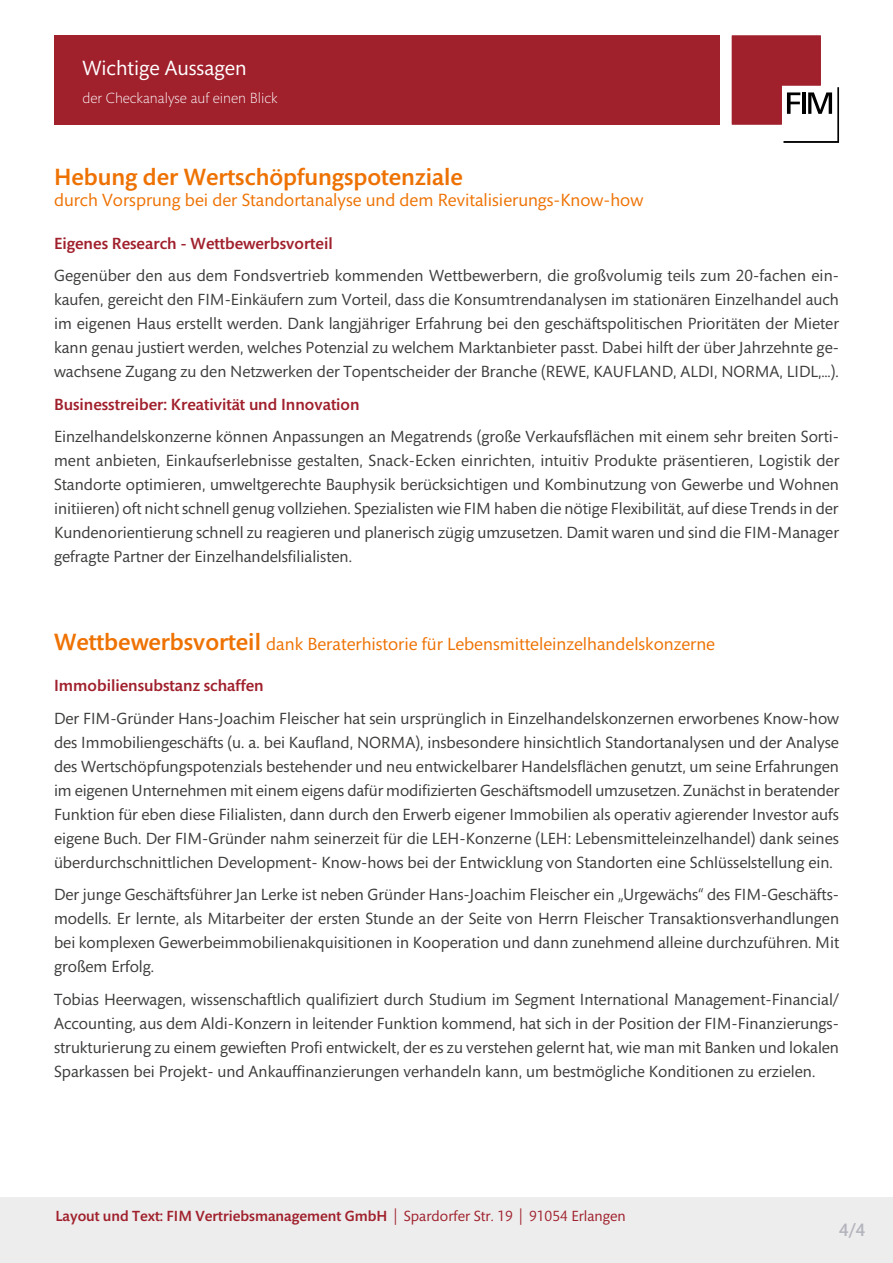
<style>
.page{position:relative;width:893px;height:1263px;background:#fff}
.page>*{position:absolute;margin:0;border:0;box-sizing:border-box;transform-origin:0 0}
.t1{font:500 24px "Mundo Sans Capital";color:#ee7203}
.t2{font:21px "Mundo Sans Capital";color:#fff}
.t3{font:18px "Mundo Sans Capital";color:#ee7203}
.t4{font:500 18px "Mundo Sans Capital";color:#b3b4bd}
.t5{font:16.5px/24px "Mundo Sans Capital";color:#3c3c3b;text-align:justify}
.t6{font:500 16.5px "Mundo Sans Capital";color:#a0202c}
.t7{font:500 15px "Mundo Sans Capital";color:#a0202c}
.t8{font:300 15px "Mundo Sans Capital";color:#fff}
.s1{font-weight:500;font-size:24px}
.s2{font-weight:400}
</style>
<div class="page">
<svg style="left:732px;top:36px;width:107px;height:107px"></svg>
<div style="left:54px;top:36px;width:666px;height:89px;background:#a0202c"></div>
<div style="left:0;top:1198px;width:893px;height:65px;background:#ededed"></div>
<p class="t2" style="left:82px;top:56px;width:166px">Wichtige Aussagen</p>
<p class="t8" style="left:82px;top:90px;width:197px">der Checkanalyse auf einen Blick</p>
<h1 class="t1" style="left:54px;top:164px;width:410px">Hebung der Wertschöpfungspotenziale</h1>
<p class="t3" style="left:54px;top:190px;width:591px">durch Vorsprung bei der Standortanalyse und dem Revitalisierungs-Know-how</p>
<p class="t6" style="left:54px;top:234px;width:280px">Eigenes Research - Wettbewerbsvorteil</p>
<p class="t5" style="left:54px;top:264px;width:787px">Gegenüber den aus dem Fondsvertrieb kommenden Wettbewerbern, die großvolumig teils zum 20-fachen ein&shy;kaufen, gereicht den FIM-Einkäufern zum Vorteil, dass die Konsumtrendanalysen im stationären Einzelhandel auch im eigenen Haus erstellt werden. Dank langjähriger Erfahrung bei den geschäftspolitischen Prioritäten der Mieter kann genau justiert werden, welches Potenzial zu welchem Marktanbieter passt. Dabei hilft der über Jahrzehnte ge&shy;wachsene Zugang zu den Netzwerken der Topentscheider der Branche (REWE, KAUFLAND, ALDI, NORMA, LIDL,…).</p>
<p class="t6" style="left:54px;top:395px;width:307px">Businesstreiber: Kreativität und Innovation</p>
<p class="t5" style="left:54px;top:425px;width:787px">Einzelhandelskonzerne können Anpassungen an Megatrends (große Verkaufsflächen mit einem sehr breiten Sorti&shy;ment anbieten, Einkaufserlebnisse gestalten, Snack-Ecken einrichten, intuitiv Produkte präsentieren, Logistik der Standorte optimieren, umweltgerechte Bauphysik berücksichtigen und Kombinutzung von Gewerbe und Wohnen initiieren) oft nicht schnell genug vollziehen. Spezialisten wie FIM haben die nötige Flexibilität, auf diese Trends in der Kundenorientierung schnell zu reagieren und planerisch zügig umzusetzen. Damit waren und sind die FIM-Manager gefragte Partner der Einzelhandelsfilialisten.</p>
<p class="t3" style="left:54px;top:634px;width:662px"><span class="s1">Wettbewerbsvorteil</span> dank Beraterhistorie für Lebensmitteleinzelhandelskonzerne</p>
<p class="t6" style="left:54px;top:677px;width:211px">Immobiliensubstanz schaffen</p>
<p class="t5" style="left:54px;top:706px;width:787px">Der FIM-Gründer Hans-Joachim Fleischer hat sein ursprünglich in Einzelhandelskonzernen erworbenes Know-how des Immobiliengeschäfts (u. a. bei Kaufland, NORMA), insbesondere hinsichtlich Standortanalysen und der Analyse des Wertschöpfungspotenzials bestehender und neu entwickelbarer Handelsflächen genutzt, um seine Erfahrungen im eigenen Unternehmen mit einem eigens dafür modifizierten Geschäftsmodell umzusetzen. Zunächst in beratender Funktion für eben diese Filialisten, dann durch den Erwerb eigener Immobilien als operativ agierender Investor aufs eigene Buch. Der FIM-Gründer nahm seinerzeit für die LEH-Konzerne (LEH: Lebensmitteleinzelhandel) dank seines überdurchschnittlichen Development- Know-hows bei der Entwicklung von Standorten eine Schlüsselstellung ein.</p>
<p class="t5" style="left:54px;top:883px;width:787px">Der junge Geschäftsführer Jan Lerke ist neben Gründer Hans-Joachim Fleischer ein „Urgewächs“ des FIM-Geschäfts&shy;modells. Er lernte, als Mitarbeiter der ersten Stunde an der Seite von Herrn Fleischer Transaktionsverhandlungen bei komplexen Gewerbeimmobilienakquisitionen in Kooperation und dann zunehmend alleine durchzuführen. Mit großem Erfolg.</p>
<p class="t5" style="left:54px;top:988px;width:786px">Tobias Heerwagen, wissenschaftlich qualifiziert durch Studium im Segment International Management-Financial/ Accounting, aus dem Aldi-Konzern in leitender Funktion kommend, hat sich in der Position der FIM-Finanzierungs&shy;strukturierung zu einem gewieften Profi entwickelt, der es zu verstehen gelernt hat, wie man mit Banken und lokalen Sparkassen bei Projekt- und Ankauffinanzierungen verhandeln kann, um bestmögliche Konditionen zu erzielen.</p>
<p class="t7" style="left:55px;top:1207px;width:572px">Layout und Text: FIM Vertriebsmanagement GmbH <span class="s2">| Spardorfer Str. 19 | 91054 Erlangen</span></p>
<p class="t4" style="left:839px;top:1220px;width:28px">4/4</p>
</div>
